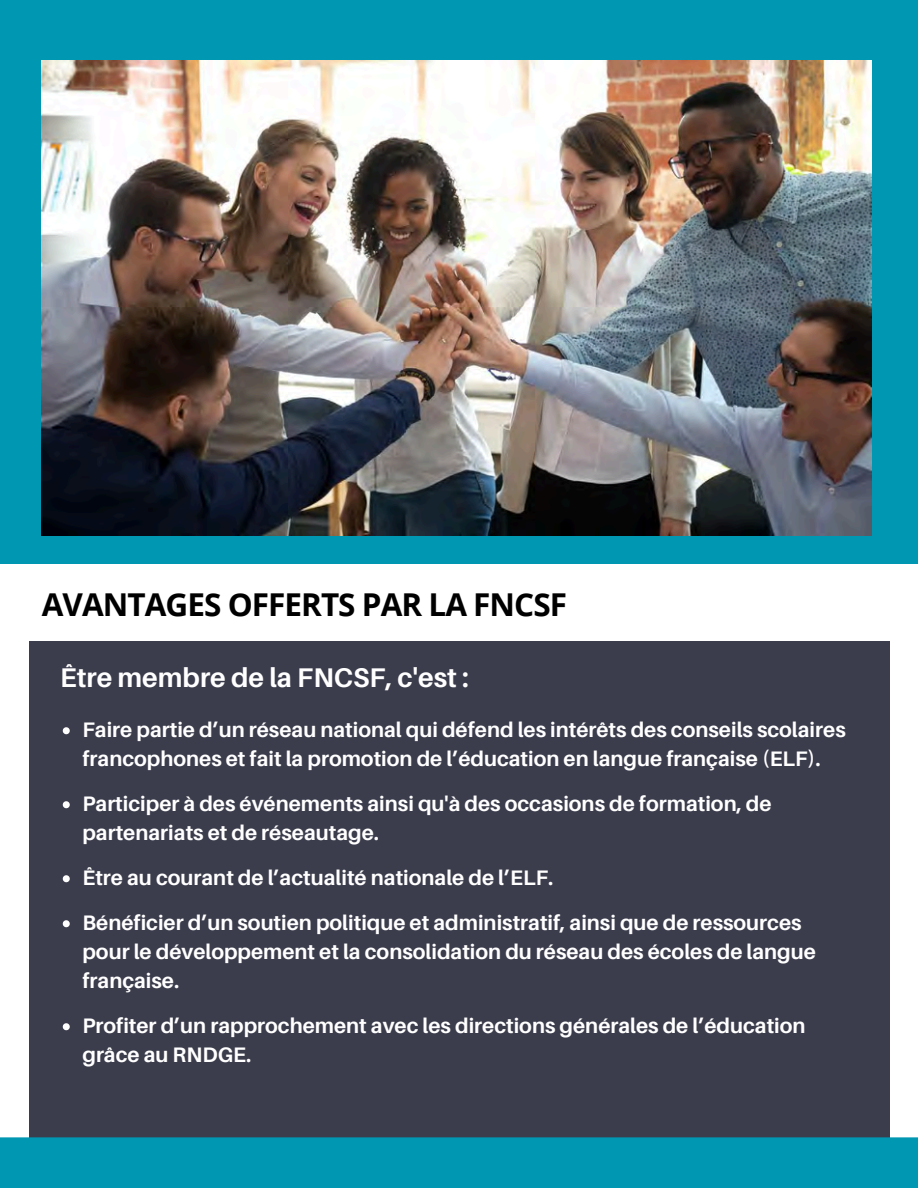
<style>
.page{position:relative;width:918px;height:1188px;background:#fff}
.page>*{position:absolute;margin:0;border:0;box-sizing:border-box;transform-origin:0 0}
.t1{font:700 31.5px "Open Sans";letter-spacing:-.03em;color:#000}
.t2{font:700 27px "Aileron";color:#fff}
.t3{font:700 21px/29px "Aileron";color:#fff}
</style>
<div class="page">
<div style="left:29px;top:641px;width:860px;height:547px;background:#3b3c4c"></div>
<div style="left:0;top:0;width:918px;height:563px;background:#0097b2"></div>
<img style="left:42px;top:61px;width:829px;height:474px">
<svg style="left:63px;top:727px;width:7px;height:7px"></svg>
<svg style="left:63px;top:801px;width:7px;height:7px"></svg>
<svg style="left:63px;top:875px;width:7px;height:7px"></svg>
<svg style="left:63px;top:920px;width:7px;height:7px"></svg>
<svg style="left:63px;top:1023px;width:7px;height:7px"></svg>
<div style="left:0;top:1137px;width:918px;height:51px;background:#0097b2"></div>
<h1 class="t1" style="left:42px;top:583px;width:527px">AVANTAGES OFFERTS PAR LA FNCSF</h1>
<p class="t2" style="left:60px;top:661px;width:410px">Être membre de la FNCSF, c'est :</p>
<h2 class="t3" style="left:82px;top:715px;width:765px">Faire partie d’un réseau national qui défend les intérêts des conseils scolaires francophones et fait la promotion de l’éducation en langue française (ELF).</h2>
<p class="t3" style="left:82px;top:789px;width:691px">Participer à des événements ainsi qu'à des occasions de formation, de partenariats et de réseautage.</p>
<p class="t3" style="left:82px;top:863px;width:472px">Être au courant de l’actualité nationale de l’ELF.</p>
<p class="t3" style="left:82px;top:908px;width:735px">Bénéficier d’un soutien politique et administratif, ainsi que de ressources pour le développement et la consolidation du réseau des écoles de langue française.</p>
<p class="t3" style="left:82px;top:1011px;width:725px">Profiter d’un rapprochement avec les directions générales de l’éducation grâce au RNDGE.</p>
</div>
